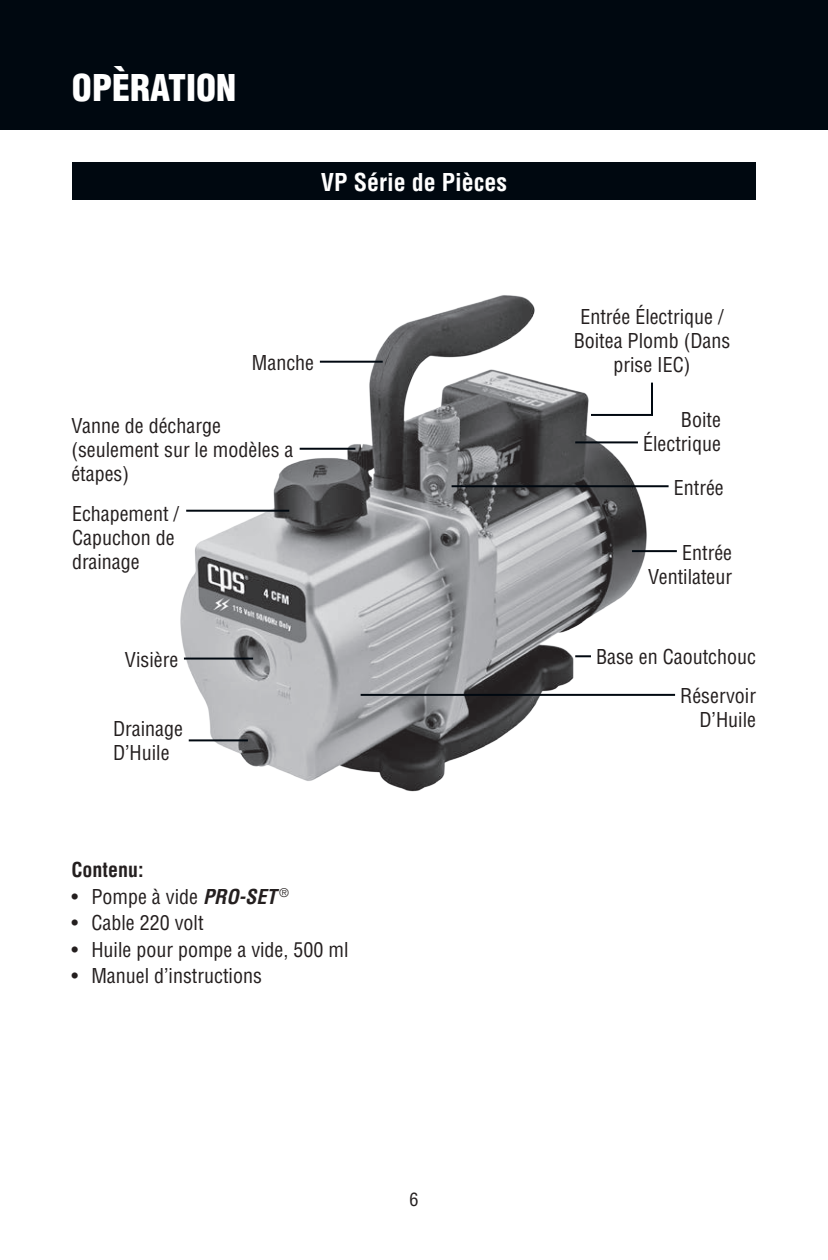
<style>
.page{position:relative;width:828px;height:1260px;background:#fff}
.page>*{position:absolute;margin:0;border:0;box-sizing:border-box;transform-origin:0 0}
.t1{font:900 condensed 36px "Helvetica";color:#fff}
.t2{font:700 condensed 24px "Helvetica";color:#fff}
.t3{font:condensed 20px/24px "Helvetica";color:#241f1f}
.t4{font:700 condensed 20px "Helvetica";color:#241f1f}
.t5{font:condensed 18px "Helvetica";color:#241f1f}
.s1{font-weight:700;font-style:italic}
</style>
<div class="page">
<div style="left:0;top:0;width:828px;height:130px;background:#000810"></div>
<div style="left:72px;top:162px;width:684px;height:38px;background:#000810"></div>
<img style="left:180px;top:295px;width:475px;height:497px">
<hr style="left:320px;top:361px;width:63px;height:2px;background:#000810">
<hr style="left:300px;top:448px;width:55px;height:2px;background:#000810">
<svg style="left:575px;top:655px;width:16px;height:2px"></svg>
<hr style="left:361px;top:694px;width:314px;height:2px;background:#000810">
<hr style="left:632px;top:550px;width:45px;height:2px;background:#000810">
<hr style="left:575px;top:441px;width:63px;height:2px;background:#000810">
<hr style="left:186px;top:510px;width:103px;height:2px;background:#000810">
<hr style="left:184px;top:658px;width:69px;height:2px;background:#000810">
<hr style="left:189px;top:739px;width:59px;height:2px;background:#000810">
<hr style="left:452px;top:485px;width:217px;height:2px;background:#000810">
<svg style="left:589px;top:381px;width:65px;height:36px"></svg>
<h1 class="t1" style="left:72px;top:65px;width:166px">OPÈRATION</h1>
<p class="t2" style="left:321px;top:167px;width:188px">VP Série de Pièces</p>
<p class="t3" style="left:252px;top:350px;width:64px">Manche</p>
<p class="t3" style="left:71px;top:413px;width:224px">Vanne de décharge (seulement sur le modèles a étapes)</p>
<p class="t3" style="left:72px;top:501px;width:109px">Echapement /<br>Capuchon de drainage</p>
<p class="t3" style="left:125px;top:647px;width:55px">Visière</p>
<p class="t3" style="left:113px;top:717px;width:71px">Drainage<br>D’Huile</p>
<p class="t4" style="left:71px;top:858px;width:74px">Contenu:</p>
<p class="t3" style="left:71px;top:885px;width:219px">• Pompe à vide <span class="s1">PRO-SET</span> <sup>®</sup></p>
<p class="t3" style="left:71px;top:911px;width:134px">• Cable 220 volt</p>
<p class="t3" style="left:71px;top:938px;width:279px">• Huile pour pompe a vide, 500 ml</p>
<p class="t3" style="left:71px;top:964px;width:192px">• Manuel d’instructions</p>
<p class="t3" style="left:574px;top:305px;width:158px;text-align:center">Entrée Électrique /<br>Boitea Plomb (Dans prise IEC)</p>
<p class="t3" style="left:643px;top:408px;width:79px;text-align:right">Boite<br>Électrique</p>
<p class="t3" style="left:674px;top:475px;width:51px">Entrée</p>
<p class="t3" style="left:648px;top:540px;width:86px;text-align:right">Entrée<br>Ventilateur</p>
<p class="t3" style="left:596px;top:638px;width:161px;line-height:38.6px;text-align:right">Base en Caoutchouc<br>Réservoir</p>
<p class="t3" style="left:699px;top:708px;width:58px">D’Huile</p>
<p class="t5" style="left:410px;top:1188px;width:10px">6</p>
</div>
